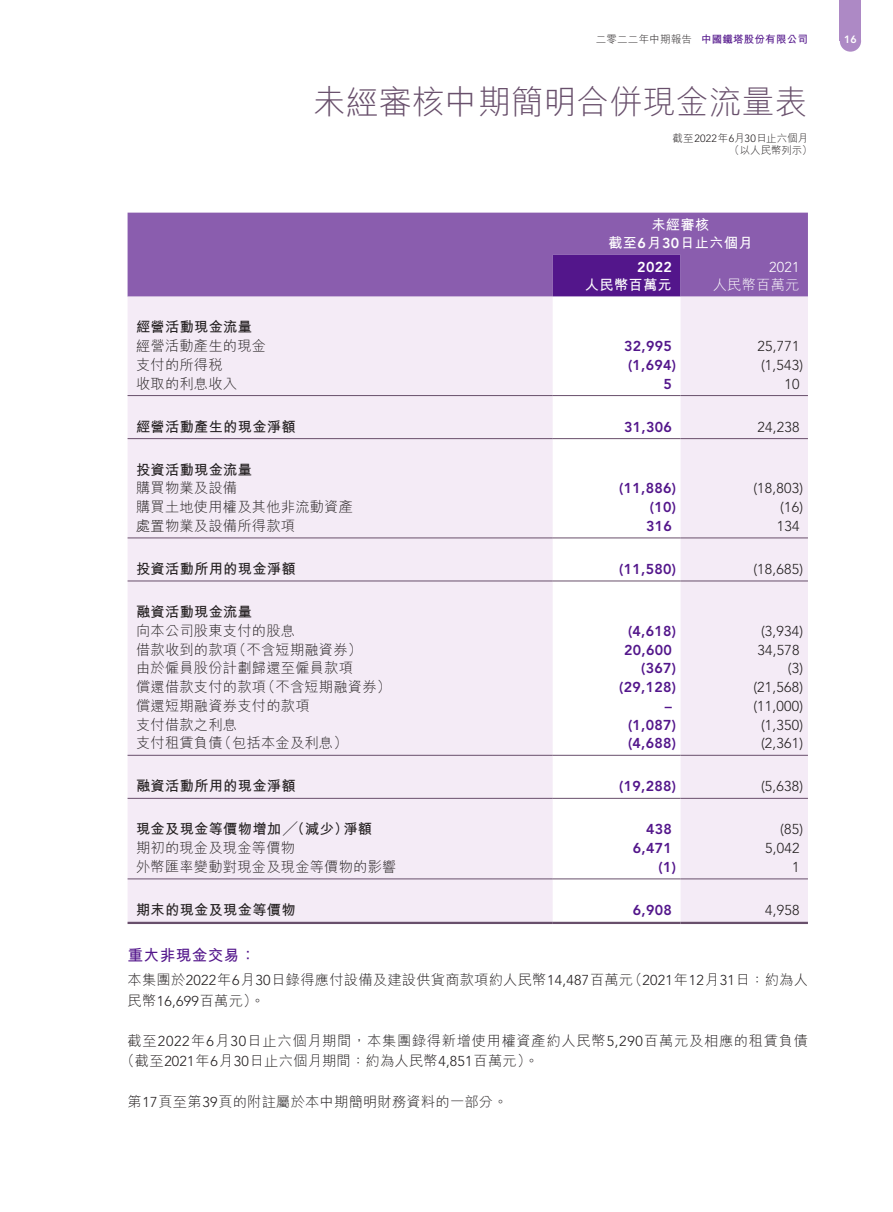
<style>
.page{position:relative;width:893px;height:1212px;background:#fff}
.page>*{position:absolute;margin:0;border:0;box-sizing:border-box;transform-origin:0 0}
.t1{font:300 33px "M Hei HK";color:#684f6b}
.t2{font:700 15.75px "M Hei HK";letter-spacing:.02em;color:#53168b}
.t3{font:300 14.25px/20.2px "M Hei HK";letter-spacing:.015em;color:#231f20}
.t4{font:300 14.25px "Avenir LT Std";letter-spacing:.015em;color:#231f20}
.t5{font:800 14.25px "Avenir LT Std";letter-spacing:.02em;color:#53168b}
.t6{font:300 14.25px/20.2px "M Hei HK";letter-spacing:.05em;color:#231f20}
.t7{font:700 14.25px "M Hei HK";letter-spacing:.02em;color:#231f20}
.t8{font:700 14.25px/18.8px "M Hei HK";letter-spacing:.02em;color:#fff;text-align:center}
.t9{font:300 14.25px "M Hei HK";letter-spacing:.015em;color:#fff}
.t10{font:300 14.25px "Avenir LT Std";color:#fff}
.t11{font:800 14.25px "Avenir LT Std";color:#fff}
.t12{font:300 10.5px/12.6px "M Hei HK";letter-spacing:.01em;color:#231f20}
.t13{font:700 10.5px "M Hei HK";letter-spacing:.02em;color:#53168b}
.t14{font:800 10.5px "Avenir LT Std";color:#fff}
.s1{font-family:"Avenir LT Std"}
.s2{font-family:"Avenir LT Std";font-weight:800}
</style>
<div class="page">
<div style="left:840px;top:30px;width:21px;height:22px;background:#ad89c5;border-radius:50%"></div>
<div style="left:840px;top:0;width:21px;height:41px;background:#ad89c5"></div>
<div style="left:128px;top:213px;width:680px;height:84px;background:#8a5dae"></div>
<div style="left:553px;top:255px;width:127px;height:42px;background:#53168b"></div>
<div style="left:128px;top:297px;width:680px;height:625px;background:#f4ebf6"></div>
<svg style="left:553px;top:297px;width:127px;height:625px"></svg>
<hr style="left:128px;top:395px;width:425px;height:1px;background:#684f6b">
<hr style="left:553px;top:395px;width:127px;height:1px;background:#684f6b">
<hr style="left:680px;top:395px;width:128px;height:1px;background:#684f6b">
<hr style="left:128px;top:438px;width:425px;height:1px;background:#684f6b">
<hr style="left:553px;top:438px;width:127px;height:1px;background:#684f6b">
<hr style="left:680px;top:438px;width:128px;height:1px;background:#684f6b">
<hr style="left:128px;top:537px;width:425px;height:1px;background:#684f6b">
<hr style="left:553px;top:537px;width:127px;height:1px;background:#684f6b">
<hr style="left:680px;top:537px;width:128px;height:1px;background:#684f6b">
<hr style="left:128px;top:581px;width:425px;height:1px;background:#684f6b">
<hr style="left:553px;top:581px;width:127px;height:1px;background:#684f6b">
<hr style="left:680px;top:581px;width:128px;height:1px;background:#684f6b">
<hr style="left:128px;top:755px;width:425px;height:1px;background:#684f6b">
<hr style="left:553px;top:755px;width:127px;height:1px;background:#684f6b">
<hr style="left:680px;top:755px;width:128px;height:1px;background:#684f6b">
<hr style="left:128px;top:798px;width:425px;height:1px;background:#684f6b">
<hr style="left:553px;top:798px;width:127px;height:1px;background:#684f6b">
<hr style="left:680px;top:798px;width:128px;height:1px;background:#684f6b">
<hr style="left:128px;top:878px;width:425px;height:1px;background:#684f6b">
<hr style="left:553px;top:878px;width:127px;height:1px;background:#684f6b">
<hr style="left:680px;top:878px;width:128px;height:1px;background:#684f6b">
<hr style="left:128px;top:922px;width:425px;height:2px;background:#684f6b">
<hr style="left:553px;top:922px;width:127px;height:2px;background:#684f6b">
<hr style="left:680px;top:922px;width:128px;height:2px;background:#684f6b">
<p class="t12" style="left:596px;top:33px;width:98px">二零二二年中期報告</p>
<p class="t13" style="left:701px;top:32px;width:108px">中國鐵塔股份有限公司</p>
<h1 class="t1" style="left:313px;top:85px;width:496px">未經審核中期簡明合併現金流量表</h1>
<p class="t12" style="left:729px;top:131px;width:84px;text-indent:-57px">截至<span class="s1">2022</span>年月<span class="s1">6 30</span>日止六個月（以人民幣列示(</p>
<p class="t8" style="left:608px;top:214px;width:146px">未經審核<br>截至<span class="s2">6</span>月<span class="s2">30</span>日止六個月</p>
<p class="t11" style="left:637px;top:258px;width:36px">2022</p>
<p class="t10" style="left:769px;top:258px;width:32px">2021</p>
<p class="t8" style="left:585px;top:275px;width:88px">人民幣百萬元</p>
<p class="t9" style="left:713px;top:278px;width:88px">人民幣百萬元</p>
<p class="t7" style="left:136px;top:317px;width:117px">經營活動現金流量</p>
<p class="t3" style="left:136px;top:335px;width:132px">經營活動產生的現金</p>
<p class="t5" style="left:624px;top:338px;width:49px">32,995</p>
<p class="t4" style="left:757px;top:338px;width:43px">25,771</p>
<p class="t3" style="left:136px;top:354px;width:88px">支付的所得稅</p>
<p class="t5" style="left:628px;top:356px;width:50px">)1,694(</p>
<p class="t4" style="left:761px;top:357px;width:44px">)1,543(</p>
<p class="t3" style="left:136px;top:373px;width:103px">收取的利息收入</p>
<p class="t5" style="left:663px;top:375px;width:10px">5</p>
<p class="t4" style="left:784px;top:375px;width:17px">10</p>
<p class="t7" style="left:136px;top:416px;width:161px">經營活動產生的現金淨額</p>
<p class="t7" style="left:136px;top:459px;width:117px">投資活動現金流量</p>
<p class="t5" style="left:624px;top:418px;width:49px">31,306</p>
<p class="t4" style="left:757px;top:418px;width:43px">24,238</p>
<p class="t3" style="left:136px;top:478px;width:103px">購買物業及設備</p>
<p class="t5" style="left:619px;top:480px;width:58px">)11,886(</p>
<p class="t4" style="left:753px;top:480px;width:51px">)18,803(</p>
<p class="t3" style="left:136px;top:497px;width:218px">購買土地使用權及其他非流動資產</p>
<p class="t5" style="left:650px;top:499px;width:28px">)10(</p>
<p class="t4" style="left:780px;top:499px;width:24px">)16(</p>
<p class="t3" style="left:136px;top:515px;width:161px">處置物業及設備所得款項</p>
<p class="t5" style="left:646px;top:518px;width:27px">316</p>
<p class="t4" style="left:777px;top:518px;width:24px">134</p>
<p class="t7" style="left:136px;top:558px;width:161px">投資活動所用的現金淨額</p>
<p class="t7" style="left:136px;top:601px;width:117px">融資活動現金流量</p>
<p class="t5" style="left:619px;top:561px;width:58px">)11,580(</p>
<p class="t4" style="left:753px;top:561px;width:51px">)18,685(</p>
<p class="t3" style="left:136px;top:620px;width:161px">向本公司股東支付的股息</p>
<p class="t5" style="left:628px;top:622px;width:50px">)4,618(</p>
<p class="t4" style="left:761px;top:622px;width:44px">)3,934(</p>
<p class="t3" style="left:232px;top:639px;width:132px">（不含短期融資券(</p>
<p class="t3" style="left:136px;top:639px;width:103px">借款收到的款項</p>
<p class="t5" style="left:624px;top:641px;width:49px">20,600</p>
<p class="t4" style="left:757px;top:641px;width:43px">34,578</p>
<p class="t3" style="left:136px;top:658px;width:218px">由於僱員股份計劃歸還至僱員款項</p>
<p class="t5" style="left:641px;top:660px;width:36px">)367(</p>
<p class="t4" style="left:788px;top:660px;width:17px">(3)</p>
<p class="t3" style="left:136px;top:676px;width:132px">償還借款支付的款項</p>
<p class="t3" style="left:261px;top:676px;width:132px">（不含短期融資券(</p>
<p class="t5" style="left:619px;top:679px;width:58px">)29,128(</p>
<p class="t4" style="left:753px;top:679px;width:51px">)21,568(</p>
<p class="t3" style="left:136px;top:695px;width:175px">償還短期融資券支付的款項</p>
<p class="t5" style="left:665px;top:697px;width:9px">–</p>
<p class="t4" style="left:753px;top:697px;width:51px">)11,000(</p>
<p class="t3" style="left:136px;top:714px;width:103px">支付借款之利息</p>
<p class="t5" style="left:628px;top:716px;width:50px">)1,087(</p>
<p class="t4" style="left:761px;top:716px;width:44px">)1,350(</p>
<p class="t3" style="left:136px;top:733px;width:88px">支付租賃負債</p>
<p class="t3" style="left:218px;top:733px;width:132px">（包括本金及利息(</p>
<p class="t5" style="left:628px;top:735px;width:50px">)4,688(</p>
<p class="t4" style="left:761px;top:735px;width:44px">)2,361(</p>
<p class="t7" style="left:136px;top:776px;width:161px">融資活動所用的現金淨額</p>
<p class="t5" style="left:619px;top:778px;width:58px">)19,288(</p>
<p class="t4" style="left:761px;top:778px;width:44px">)5,638(</p>
<p class="t7" style="left:136px;top:819px;width:214px">現金及現金等價物增加╱（減少）</p>
<p class="t7" style="left:343px;top:819px;width:30px">淨額</p>
<p class="t5" style="left:646px;top:821px;width:27px">438</p>
<p class="t4" style="left:780px;top:821px;width:24px">)85(</p>
<p class="t3" style="left:136px;top:837px;width:161px">期初的現金及現金等價物</p>
<p class="t5" style="left:633px;top:840px;width:41px">6,471</p>
<p class="t4" style="left:765px;top:840px;width:36px">5,042</p>
<p class="t3" style="left:136px;top:856px;width:262px">外幣匯率變動對現金及現金等價物的影響</p>
<p class="t5" style="left:659px;top:858px;width:19px">1) (</p>
<p class="t4" style="left:792px;top:859px;width:9px">1</p>
<p class="t7" style="left:136px;top:899px;width:161px">期末的現金及現金等價物</p>
<p class="t2" style="left:128px;top:944px;width:130px">重大非現金交易：</p>
<p class="t5" style="left:633px;top:901px;width:41px">6,908</p>
<p class="t4" style="left:765px;top:902px;width:36px">4,958</p>
<p class="t3" style="left:128px;top:970px;width:507px">本集團於<span class="s1">2022</span>年 月<span class="s1">6 30</span>日錄得應付設備及建設供貨商款項約人民幣<span class="s1">14,487</span>百萬元民幣<span class="s1">16,699</span>百萬元。(</p>
<p class="t6" style="left:120px;top:1030px;width:689px;text-indent:7px">截至<span class="s1">2022</span>年<span class="s1">6</span>月<span class="s1">30</span>日止六個月期間，本集團錄得新增使用權資產約人民幣<span class="s1">5,290</span>百萬元及相應的租賃負債（截至<span class="s1">2021</span>年 月<span class="s1">6 30</span>日止六個月期間：約為人民幣<span class="s1">4,851</span>百萬元。(</p>
<p class="t3" style="left:128px;top:1091px;width:382px">第<span class="s1">17</span>頁至第<span class="s1">39</span>頁的附註屬於本中期簡明財務資料的一部分。</p>
<p class="t3" style="left:628px;top:970px;width:181px">（<span class="s1">2021</span>年<span class="s1">12</span>月<span class="s1">31</span>日：約為人</p>
<p class="t14" style="left:844px;top:34px;width:14px">16</p>
</div>
